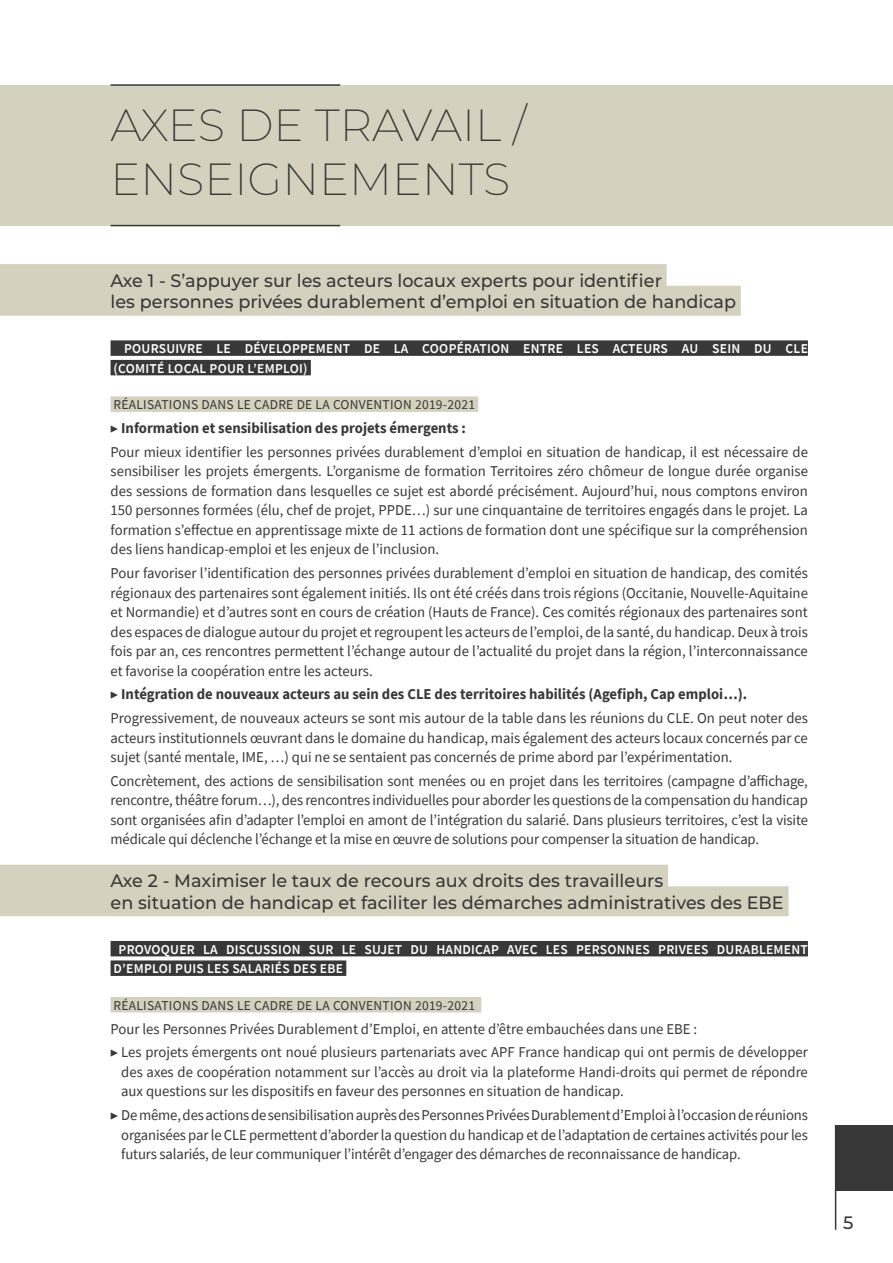
<style>
.page{position:relative;width:893px;height:1263px;background:#fff}
.page>*{position:absolute;margin:0;border:0;box-sizing:border-box;transform-origin:0 0}
.t1{font:200 45px/54px "Montserrat";color:#383838}
.t2{font:500 18px/21.6px "Montserrat";color:#383838}
.t3{font:15px/19.5px "Source Sans Pro";color:#383838;text-align:justify}
.t4{font:700 15px "Source Sans Pro";color:#383838}
.t5{font:600 13.5px/19.5px "Source Sans Pro";letter-spacing:.02em;color:#fff}
.t6{font:13.5px "Source Sans Pro";letter-spacing:.02em;color:#383838}
.s1{font-size:9px}
.s2{font-weight:700;font-size:9px}
</style>
<div class="page">
<div style="left:0;top:85px;width:893px;height:140px;background:#d4d1be"></div>
<hr style="left:111px;top:84px;width:229px;height:2px;background:#383838">
<hr style="left:111px;top:225px;width:229px;height:1px;background:#383838">
<hr style="left:835px;top:1125px;width:1px;height:105px;background:#383838">
<div style="left:836px;top:1125px;width:57px;height:65px;background:#383838"></div>
<div style="left:0;top:264px;width:667px;height:30px;background:#d4d1be"></div>
<div style="left:0;top:286px;width:741px;height:30px;background:#d4d1be"></div>
<div style="left:111px;top:340px;width:697px;height:16px;background:#383838"></div>
<div style="left:111px;top:360px;width:200px;height:15px;background:#383838"></div>
<div style="left:111px;top:396px;width:367px;height:16px;background:#d4d1be"></div>
<div style="left:0;top:865px;width:668px;height:30px;background:#d4d1be"></div>
<div style="left:0;top:886px;width:788px;height:30px;background:#d4d1be"></div>
<div style="left:111px;top:941px;width:697px;height:15px;background:#383838"></div>
<div style="left:111px;top:960px;width:235px;height:16px;background:#383838"></div>
<div style="left:111px;top:997px;width:370px;height:15px;background:#d4d1be"></div>
<p class="t1" style="left:111px;top:97px;width:418px">AXES DE TRAVAIL /<br>ENSEIGNEMENTS</p>
<p class="t2" style="left:111px;top:269px;width:627px">Axe 1 - S’appuyer sur les acteurs locaux experts pour identifier<br>les personnes privées durablement d’emploi en situation de handicap</p>
<p class="t5" style="left:114px;top:339px;width:696px;text-indent:11px">POURSUIVRE LE DÉVELOPPEMENT DE LA COOPÉRATION ENTRE LES ACTEURS AU SEIN DU CLE (COMITÉ LOCAL POUR L’EMPLOI)</p>
<p class="t6" style="left:114px;top:396px;width:363px">RÉALISATIONS DANS LE CADRE DE LA CONVENTION 2019-2021</p>
<p class="t4" style="left:111px;top:418px;width:357px"><span class="s1">▶</span> Information et sensibilisation des projets émergents :</p>
<p class="t3" style="left:111px;top:442px;width:699px">Pour mieux identifier les personnes privées durablement d’emploi en situation de handicap, il est nécessaire de sensibiliser les projets émergents. L’organisme de formation Territoires zéro chômeur de longue durée organise des sessions de formation dans lesquelles ce sujet est abordé précisément. Aujourd’hui, nous comptons environ 150 personnes formées (élu, chef de projet, PPDE…) sur une cinquantaine de territoires engagés dans le projet. La formation s’effectue en apprentissage mixte de 11 actions de formation dont une spécifique sur la compréhension des liens handicap-emploi et les enjeux de l’inclusion.</p>
<p class="t3" style="left:111px;top:563px;width:699px">Pour favoriser l’identification des personnes privées durablement d’emploi en situation de handicap, des comités régionaux des partenaires sont également initiés. Ils ont été créés dans trois régions (Occitanie, Nouvelle-Aquitaine et Normandie) et d’autres sont en cours de création (Hauts de France). Ces comités régionaux des partenaires sont des espaces de dialogue autour du projet et regroupent les acteurs de l’emploi, de la santé, du handicap. Deux à trois fois par an, ces rencontres permettent l’échange autour de l’actualité du projet dans la région, l’interconnaissance et favorise la coopération entre les acteurs.</p>
<p class="t4" style="left:111px;top:684px;width:638px"><span class="s1">▶</span> Intégration de nouveaux acteurs au sein des CLE des territoires habilités (Agefiph, Cap emploi…).</p>
<p class="t3" style="left:111px;top:708px;width:699px">Progressivement, de nouveaux acteurs se sont mis autour de la table dans les réunions du CLE. On peut noter des acteurs institutionnels œuvrant dans le domaine du handicap, mais également des acteurs locaux concernés par ce sujet (santé mentale, IME, …) qui ne se sentaient pas concernés de prime abord par l’expérimentation.</p>
<p class="t3" style="left:111px;top:771px;width:699px">Concrètement, des actions de sensibilisation sont menées ou en projet dans les territoires (campagne d’affichage, rencontre, théâtre forum…), des rencontres individuelles pour aborder les questions de la compensation du handicap sont organisées afin d’adapter l’emploi en amont de l’intégration du salarié. Dans plusieurs territoires, c’est la visite médicale qui déclenche l’échange et la mise en œuvre de solutions pour compenser la situation de handicap.</p>
<p class="t2" style="left:111px;top:869px;width:675px">Axe 2 - Maximiser le taux de recours aux droits des travailleurs<br>en situation de handicap et faciliter les démarches administratives des EBE</p>
<p class="t5" style="left:114px;top:939px;width:696px;text-indent:5px">PROVOQUER LA DISCUSSION SUR LE SUJET DU HANDICAP AVEC LES PERSONNES PRIVEES DURABLEMENT<br>D’EMPLOI PUIS LES SALARIÉS DES EBE</p>
<p class="t6" style="left:114px;top:997px;width:363px">RÉALISATIONS DANS LE CADRE DE LA CONVENTION 2019-2021</p>
<p class="t3" style="left:111px;top:1019px;width:588px">Pour les Personnes Privées Durablement d’Emploi, en attente d’être embauchées dans une EBE :</p>
<p class="t3" style="left:121px;top:1042px;width:688px;text-indent:-11px"><span class="s2">▶</span> Les projets émergents ont noué plusieurs partenariats avec APF France handicap qui ont permis de développer des axes de coopération notamment sur l’accès au droit via la plateforme Handi-droits qui permet de répondre aux questions sur les dispositifs en faveur des personnes en situation de handicap.</p>
<p class="t3" style="left:121px;top:1105px;width:688px;text-indent:-11px"><span class="s2">▶</span> De même, des actions de sensibilisation auprès des Personnes Privées Durablement d’Emploi à l’occasion de réunions organisées par le CLE permettent d’aborder la question du handicap et de l’adaptation de certaines activités pour les futurs salariés, de leur communiquer l’intérêt d’engager des démarches de reconnaissance de handicap.</p>
<p class="t2" style="left:843px;top:1211px;width:12px">5</p>
</div>
